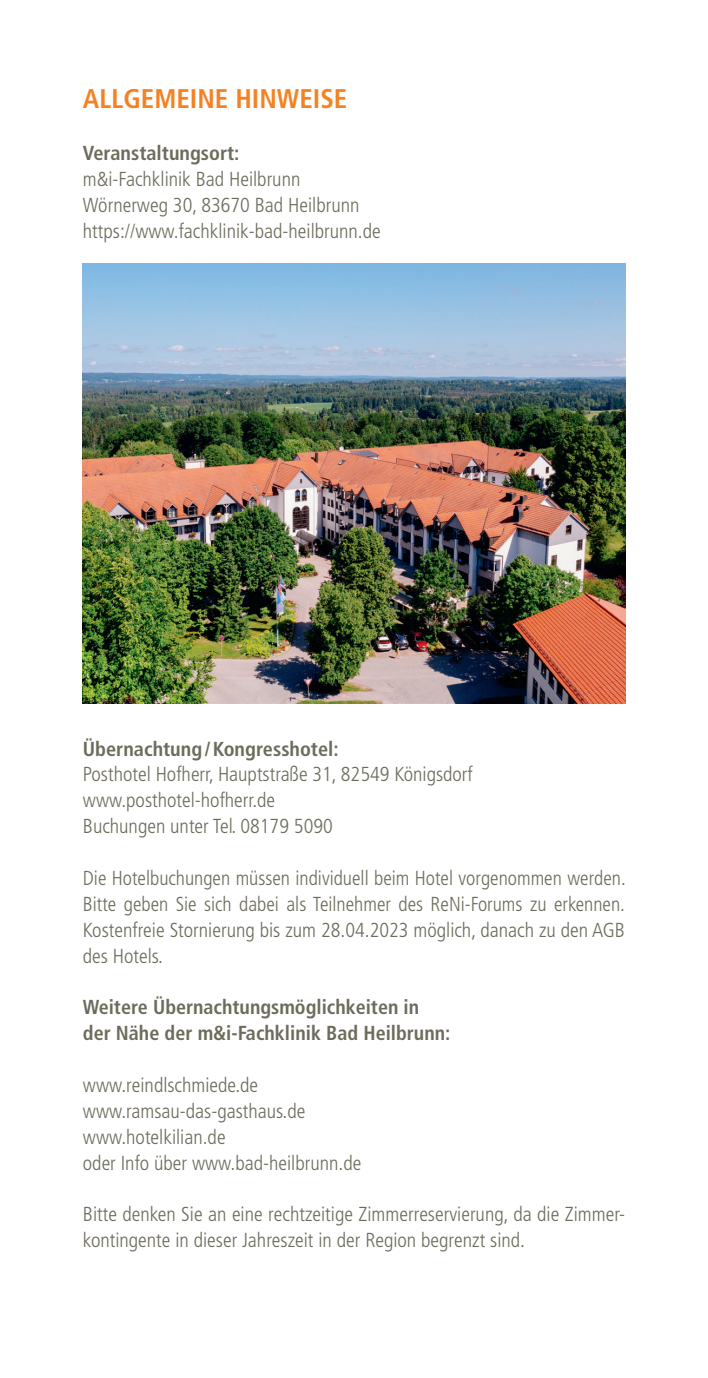
<style>
.page{position:relative;width:708px;height:1378px;background:#fff}
.page>*{position:absolute;margin:0;border:0;box-sizing:border-box;transform-origin:0 0}
.t1{font:700 condensed 27px "Frutiger LT Pro";color:#f58222}
.t2{font:300 condensed 20.25px/25.9px "Frutiger LT Pro";color:#6d6c5c}
.t3{font:700 condensed 20.25px/25.9px "Frutiger LT Pro";color:#6d6c5c}
</style>
<div class="page">
<img style="left:83px;top:264px;width:542px;height:439px">
<h1 class="t1" style="left:83px;top:83px;width:266px">ALLGEMEINE HINWEISE</h1>
<p class="t3" style="left:83px;top:140px;width:158px">Veranstaltungsort:</p>
<p class="t2" style="left:83px;top:166px;width:299px">m&amp;i-Fachklinik Bad Heilbrunn<br>Wörnerweg 30, 83670 Bad Heilbrunn https://www.fachklinik-bad-heilbrunn.de</p>
<p class="t3" style="left:83px;top:735px;width:257px">Übernachtung/Kongresshotel:</p>
<p class="t2" style="left:83px;top:761px;width:391px">Posthotel Hofherr, Hauptstraße 31, 82549 Königsdorf www.posthotel-hofherr.de<br>Buchungen unter Tel. 08179 5090</p>
<p class="t2" style="left:83px;top:865px;width:544px;text-align:justify">Die Hotelbuchungen müssen individuell beim Hotel vorgenommen werden.<br>Bitte geben Sie sich dabei als Teilnehmer des ReNi-Forums zu erkennen.<br>Kostenfreie Stornierung bis zum 28.04.2023 möglich, danach zu den AGB des Hotels.</p>
<p class="t3" style="left:83px;top:994px;width:369px">Weitere Übernachtungsmöglichkeiten in der Nähe der m&amp;i-Fachklinik Bad Heilbrunn:</p>
<p class="t2" style="left:83px;top:1072px;width:280px">www.reindlschmiede.de www.ramsau-das-gasthaus.de www.hotelkilian.de<br>oder Info über www.bad-heilbrunn.de</p>
<p class="t2" style="left:83px;top:1201px;width:544px">Bitte denken Sie an eine rechtzeitige Zimmerreservierung, da die Zimmer&shy;kontingente in dieser Jahreszeit in der Region begrenzt sind.</p>
</div>
